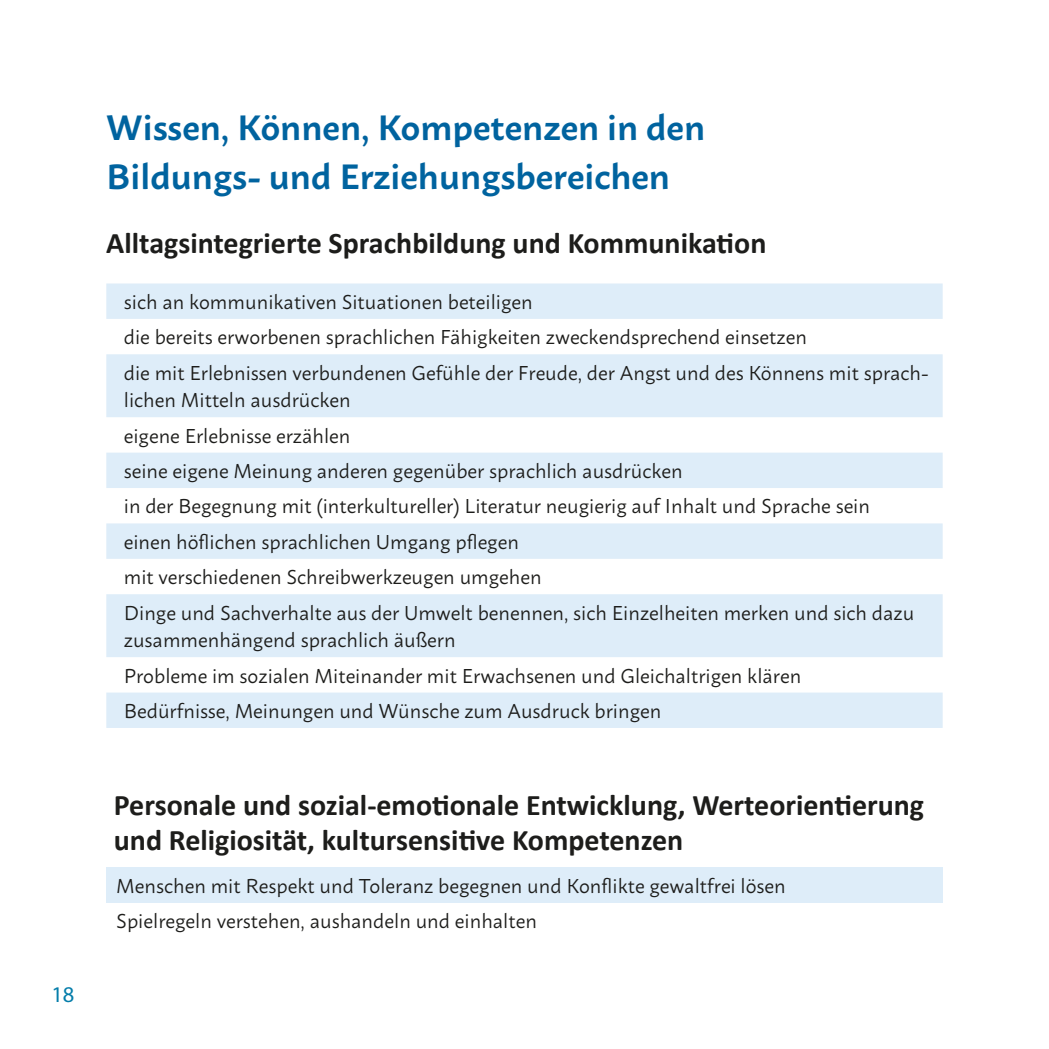
<style>
.page{position:relative;width:1049px;height:1049px;background:#fff}
.page>*{position:absolute;margin:0;border:0;box-sizing:border-box;transform-origin:0 0}
.Überschrift_1{font:600 35px/48.8px "Macho";color:#00639f}
.Fließtext_Aufzählung{font:700 30px/35px "Calibri";color:#1d1d1b}
.t1{font:22.5px "Myriad Pro";color:#047daa}
.Fließtext_Aufzählung-2{font:20px/27.5px "Macho";color:#1d1d1b}
</style>
<div class="page">
<svg style="left:106px;top:283px;width:837px;height:445px;fill:#deedf9"></svg>
<div style="left:106px;top:867px;width:837px;height:36px;background:#deedf9"></div>
<p class="t1" style="left:51px;top:980px;width:25px">18</p>
<p class="Überschrift_1" style="left:106px;top:99px;width:600px">Wissen, Können, Kompetenzen in den<br>Bildungs- und Erziehungsbereichen</p>
<p class="Fließtext_Aufzählung" style="left:106px;top:226px;width:662px">Alltagsintegrierte Sprachbildung und Kommunikation</p>
<p class="Fließtext_Aufzählung-2" style="left:124px;top:286px;width:410px">sich an kommunikativen Situationen beteiligen</p>
<p class="Fließtext_Aufzählung-2" style="left:124px;top:321px;width:685px">die bereits erworbenen sprachlichen Fähigkeiten zweckendsprechend einsetzen</p>
<p class="Fließtext_Aufzählung-2" style="left:124px;top:357px;width:806px">die mit Erlebnissen verbundenen Gefühle der Freude, der Angst und des Könnens mit sprach&shy;lichen Mitteln ausdrücken</p>
<p class="Fließtext_Aufzählung-2" style="left:124px;top:420px;width:228px">eigene Erlebnisse erzählen</p>
<p class="Fließtext_Aufzählung-2" style="left:124px;top:455px;width:560px">seine eigene Meinung anderen gegenüber sprachlich ausdrücken</p>
<p class="Fließtext_Aufzählung-2" style="left:124px;top:491px;width:748px">in der Begegnung mit (interkultureller) Literatur neugierig auf Inhalt und Sprache sein</p>
<p class="Fließtext_Aufzählung-2" style="left:124px;top:526px;width:397px">einen höflichen sprachlichen Umgang pflegen</p>
<p class="Fließtext_Aufzählung-2" style="left:124px;top:561px;width:419px">mit verschiedenen Schreibwerkzeugen umgehen</p>
<p class="Fließtext_Aufzählung-2" style="left:124px;top:597px;width:792px">Dinge und Sachverhalte aus der Umwelt benennen, sich Einzelheiten merken und sich dazu zusammenhängend sprachlich äußern</p>
<p class="Fließtext_Aufzählung-2" style="left:124px;top:660px;width:679px">Probleme im sozialen Miteinander mit Erwachsenen und Gleichaltrigen klären</p>
<p class="Fließtext_Aufzählung-2" style="left:124px;top:695px;width:539px">Bedürfnisse, Meinungen und Wünsche zum Ausdruck bringen</p>
<p class="Fließtext_Aufzählung" style="left:114px;top:787px;width:812px">Personale und sozial-emotionale Entwicklung, Werteorientierung und Religiosität, kultursensitive Kompetenzen</p>
<p class="Fließtext_Aufzählung-2" style="left:116px;top:870px;width:671px">Menschen mit Respekt und Toleranz begegnen und Konflikte gewaltfrei lösen</p>
<p class="Fließtext_Aufzählung-2" style="left:116px;top:905px;width:422px">Spielregeln verstehen, aushandeln und einhalten</p>
</div>
